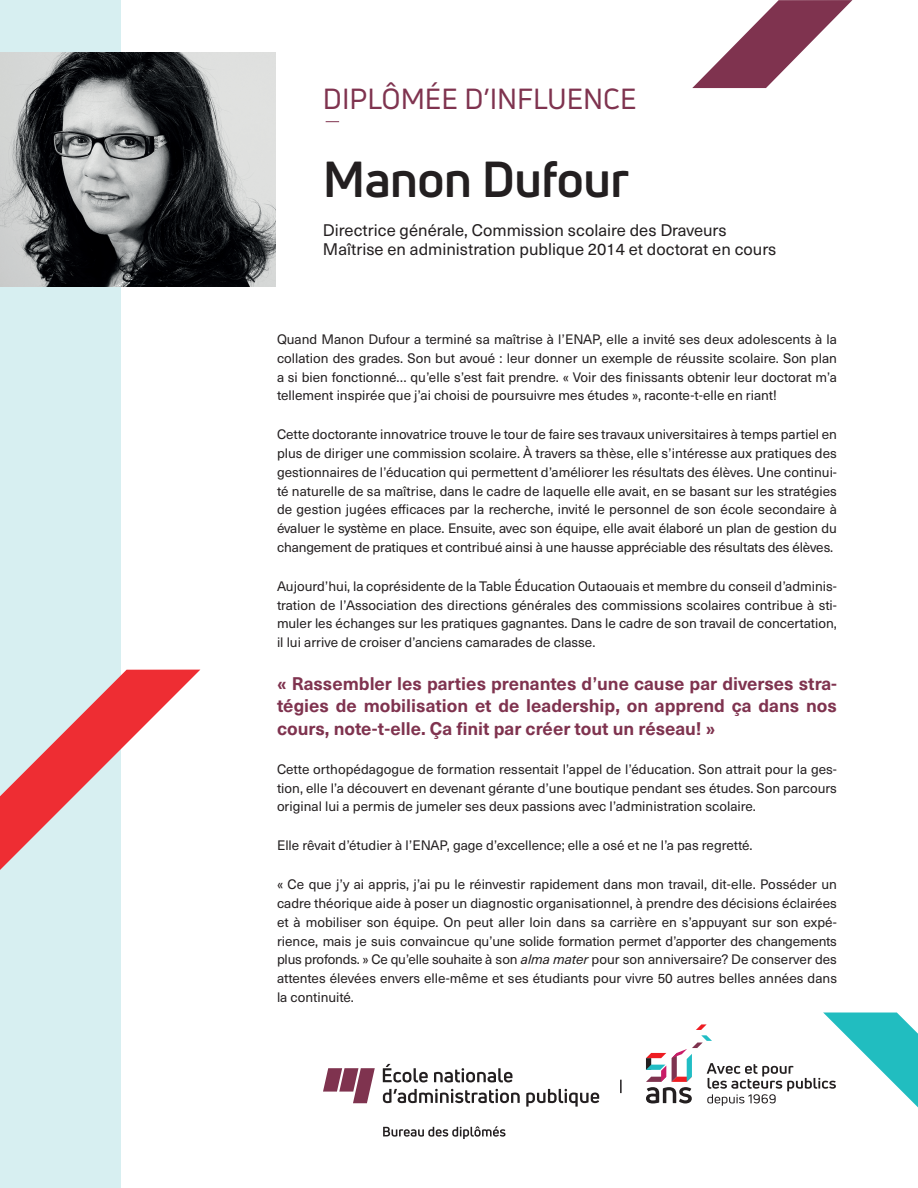
<style>
.page{position:relative;width:918px;height:1188px;background:#fff}
.page>*{position:absolute;margin:0;border:0;box-sizing:border-box;transform-origin:0 0}
.t1{font:700 49.5px "Uni Neue";letter-spacing:-.01em;color:#231f20}
.t2{font:28.5px "Uni Neue";color:#7f334f}
.t3{font:700 18px/22.5px "Neue Haas Unica Pro";color:#7f334f;text-align:justify}
.t4{font:16.5px/19.5px "Neue Haas Unica Pro";color:#231f20}
.t5{font:13.5px/18.8px "Neue Haas Unica Pro";color:#231f20;text-align:justify}
.s1{font-style:italic}
</style>
<div class="page">
<div style="left:0;top:0;width:120px;height:1188px;background:#d7eff1"></div>
<svg style="left:692px;top:0;width:160px;height:88px"></svg>
<svg style="left:0;top:670px;width:200px;height:263px"></svg>
<svg style="left:323px;top:1068px;width:52px;height:35px"></svg>
<svg style="left:383px;top:1064px;width:45px;height:18px"></svg>
<svg style="left:434px;top:1068px;width:78px;height:14px"></svg>
<svg style="left:383px;top:1089px;width:137px;height:14px"></svg>
<svg style="left:526px;top:1089px;width:73px;height:18px"></svg>
<svg style="left:646px;top:1013px;width:272px;height:95px"></svg>
<svg style="left:620px;top:1080px;width:2px;height:13px"></svg>
<svg style="left:383px;top:1126px;width:123px;height:13px"></svg>
<img style="left:0;top:52px;width:276px;height:235px">
<svg style="left:326px;top:121px;width:13px;height:1px"></svg>
<h2 class="t2" style="left:323px;top:82px;width:315px">DIPLÔMÉE D’INFLUENCE</h2>
<h1 class="t1" style="left:323px;top:148px;width:308px">Manon Dufour</h1>
<p class="t4" style="left:323px;top:220px;width:455px">Directrice générale, Commission scolaire des Draveurs<br>Maîtrise en administration publique 2014 et doctorat en cours</p>
<p class="t5" style="left:277px;top:330px;width:561px">Quand Manon Dufour a terminé sa maîtrise à l’ENAP, elle a invité ses deux adolescents à la collation des grades. Son but avoué : leur donner un exemple de réussite scolaire. Son plan a si bien fonctionné… qu’elle s’est fait prendre. « Voir des finissants obtenir leur doctorat m’a tellement inspirée que j’ai choisi de poursuivre mes études », raconte-t-elle en riant!</p>
<p class="t5" style="left:277px;top:425px;width:562px">Cette doctorante innovatrice trouve le tour de faire ses travaux universitaires à temps partiel en plus de diriger une commission scolaire. À travers sa thèse, elle s’intéresse aux pratiques des gestionnaires de l’éducation qui permettent d’améliorer les résultats des élèves. Une continui&shy;té naturelle de sa maîtrise, dans le cadre de laquelle elle avait, en se basant sur les stratégies de gestion jugées efficaces par la recherche, invité le personnel de son école secondaire à évaluer le système en place. Ensuite, avec son équipe, elle avait élaboré un plan de gestion du changement de pratiques et contribué ainsi à une hausse appréciable des résultats des élèves.</p>
<p class="t5" style="left:277px;top:577px;width:562px">Aujourd’hui, la coprésidente de la Table Éducation Outaouais et membre du conseil d’adminis&shy;tration de l’Association des directions générales des commissions scolaires contribue à sti&shy;muler les échanges sur les pratiques gagnantes. Dans le cadre de son travail de concertation, il lui arrive de croiser d’anciens camarades de classe.</p>
<h3 class="t3" style="left:277px;top:672px;width:562px">« Rassembler les parties prenantes d’une cause par diverses stra&shy;tégies de mobilisation et de leadership, on apprend ça dans nos cours, note-t-elle. Ça finit par créer tout un réseau! »</h3>
<p class="t5" style="left:277px;top:760px;width:561px">Cette orthopédagogue de formation ressentait l’appel de l’éducation. Son attrait pour la ges&shy;tion, elle l’a découvert en devenant gérante d’une boutique pendant ses études. Son parcours original lui a permis de jumeler ses deux passions avec l’administration scolaire.</p>
<p class="t5" style="left:277px;top:836px;width:477px">Elle rêvait d’étudier à l’ENAP, gage d’excellence; elle a osé et ne l’a pas regretté.</p>
<p class="t5" style="left:277px;top:875px;width:562px">« Ce que j’y ai appris, j’ai pu le réinvestir rapidement dans mon travail, dit-elle. Posséder un cadre théorique aide à poser un diagnostic organisationnel, à prendre des décisions éclairées et à mobiliser son équipe. On peut aller loin dans sa carrière en s’appuyant sur son expé&shy;rience, mais je suis convaincue qu’une solide formation permet d’apporter des changements plus profonds. » Ce qu’elle souhaite à son <span class="s1">alma mater</span> pour son anniversaire? De conserver des attentes élevées envers elle-même et ses étudiants pour vivre 50 autres belles années dans la continuité.</p>
</div>
